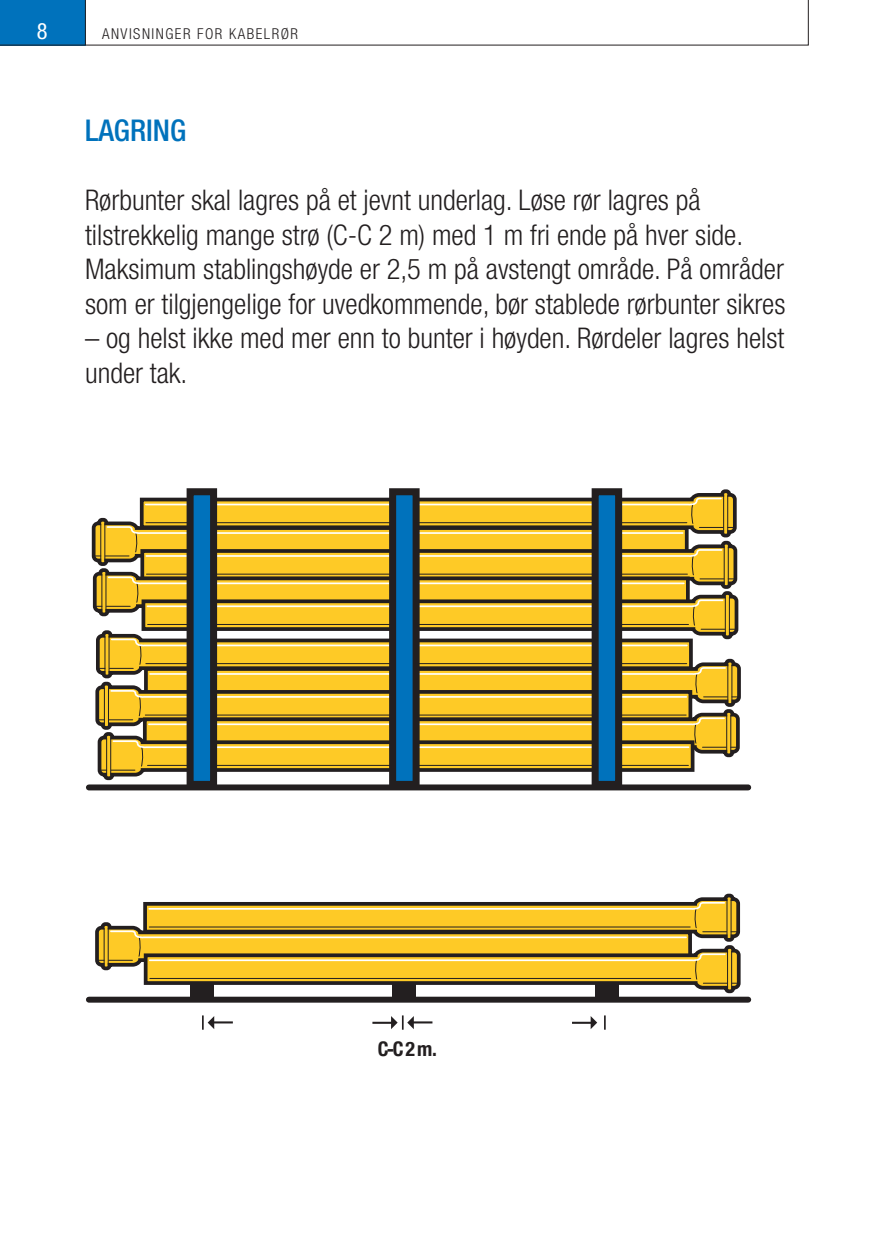
<style>
.page{position:relative;width:893px;height:1259px;background:#fff}
.page>*{position:absolute;margin:0;border:0;box-sizing:border-box;transform-origin:0 0}
.t1{font:500 condensed 30px "Helvetica Neue LT Std";color:#0072bc}
.t2{font:300 condensed 28.5px/34.5px "Helvetica Neue LT Std";color:#231f20}
.t3{font:condensed 22.5px "Helvetica Neue LT Std";color:#fff}
.t4{font:700 condensed 20.1px "Helvetica Neue";color:#231f20}
.t5{font:300 condensed 15px "Helvetica Neue LT Std";letter-spacing:.1em;color:#231f20}
</style>
<div class="page">
<div style="left:595px;top:979px;width:24px;height:19px;background:#231f20"></div>
<div style="left:190px;top:979px;width:24px;height:19px;background:#231f20"></div>
<div style="left:393px;top:979px;width:23px;height:19px;background:#231f20"></div>
<div style="left:89px;top:784px;width:659px;height:6px;background:#231f20"></div>
<svg style="left:91px;top:488px;width:650px;height:294px"></svg>
<div style="left:595px;top:492px;width:24px;height:292px;background:#0072bc"></div>
<div style="left:592px;top:488px;width:30px;height:300px;border:7px solid #231f20"></div>
<div style="left:190px;top:492px;width:24px;height:292px;background:#0072bc"></div>
<div style="left:187px;top:488px;width:30px;height:300px;border:7px solid #231f20"></div>
<div style="left:393px;top:492px;width:23px;height:292px;background:#0072bc"></div>
<div style="left:389px;top:488px;width:31px;height:300px;border:7px solid #231f20"></div>
<svg style="left:95px;top:893px;width:646px;height:102px"></svg>
<div style="left:89px;top:996px;width:659px;height:6px;background:#231f20"></div>
<svg style="left:604px;top:1015px;width:2px;height:14px"></svg>
<svg style="left:202px;top:1015px;width:12px;height:14px"></svg>
<hr style="left:211px;top:1021px;width:22px;height:2px;background:#231f20">
<hr style="left:372px;top:1021px;width:22px;height:2px;background:#231f20">
<svg style="left:391px;top:1015px;width:23px;height:14px"></svg>
<hr style="left:411px;top:1021px;width:21px;height:2px;background:#231f20">
<svg style="left:591px;top:1016px;width:6px;height:13px"></svg>
<hr style="left:572px;top:1021px;width:22px;height:2px;background:#231f20">
<svg style="left:0;top:0;width:809px;height:45px"></svg>
<p class="t3" style="left:37px;top:18px;width:12px">8</p>
<p class="t5" style="left:102px;top:25px;width:198px">ANVISNINGER FOR KABELRØR</p>
<p class="t1" style="left:85px;top:113px;width:103px">LAGRING</p>
<p class="t2" style="left:85px;top:183px;width:702px">Rørbunter skal lagres på et jevnt underlag. Løse rør lagres på tilstrekkelig mange strø (C-C 2 m) med 1 m fri ende på hver side.<br>Maksimum stablingshøyde er 2,5 m på avstengt område. På områder som er tilgjengelige for uvedkommende, bør stablede rørbunter sikres</p>
<p class="t2" style="left:85px;top:321px;width:701px">– og helst ikke med mer enn to bunter i høyden. Rørdeler lagres helst under tak.</p>
<p class="t4" style="left:378px;top:1032px;width:61px">C-C 2 m.</p>
</div>
